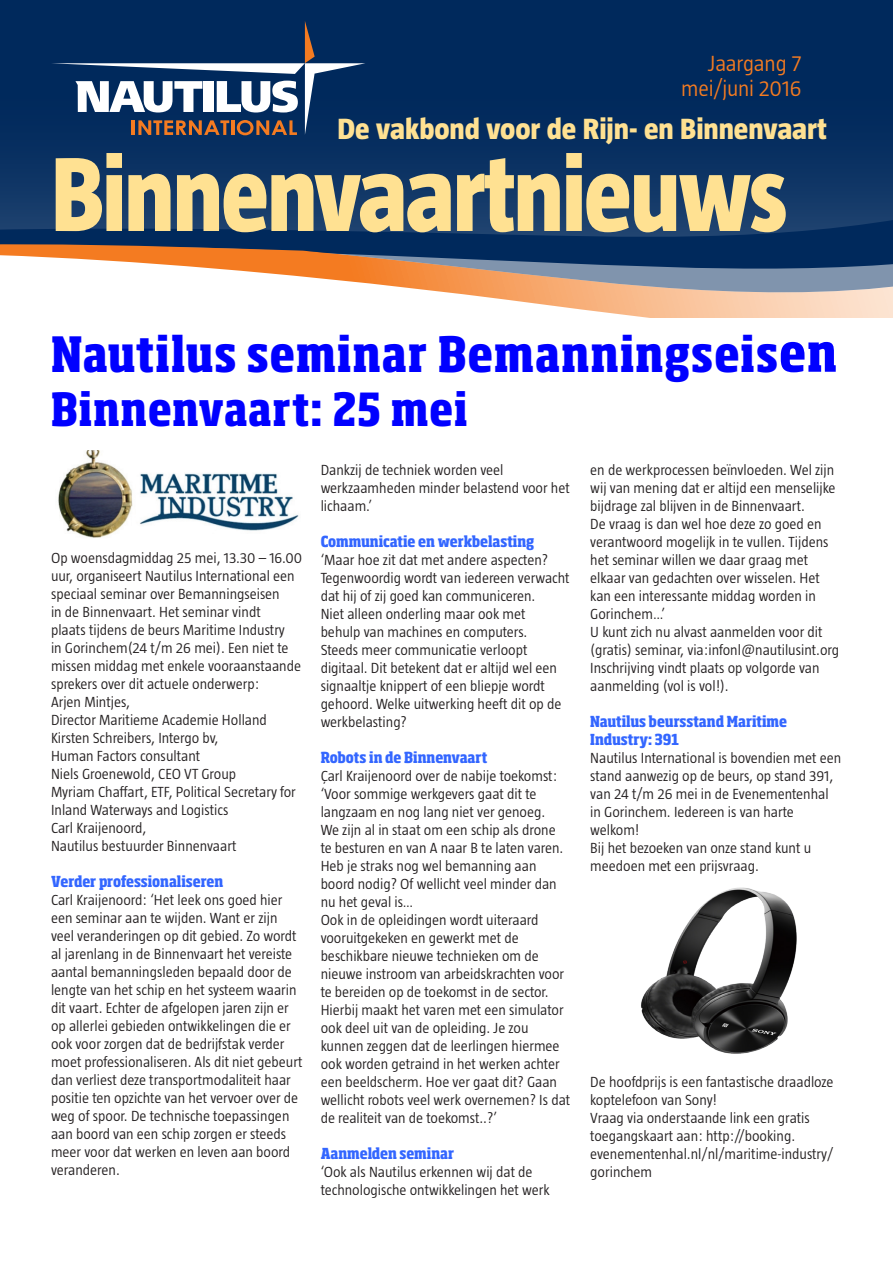
<style>
.page{position:relative;width:893px;height:1263px;background:#fff}
.page>*{position:absolute;margin:0;border:0;box-sizing:border-box;transform-origin:0 0}
.t1{font:800 108px "Taz";letter-spacing:-.02em;color:#ffe192;scale:.92 1}
.inland_nav_headline{font:800 condensed 48px "Soho Pro";letter-spacing:.02em;color:#00f}
.inland_nav_headline-2{font:800 condensed 45px "Soho Pro";letter-spacing:.02em;color:#00f}
.t2{font:800 30px "Taz";color:#ffe192}
.t3{font:300 22.5px "Taz";letter-spacing:-.01em;color:#f47b21}
.t4{font:300 15px/18px "Taz";color:#231f20}
.t5{font:800 condensed 15px/18px "Soho Pro";letter-spacing:-.005em;color:#36f}
.s1{font-size:51px}
</style>
<div class="page">
<svg style="left:0;top:0;width:893px;height:183px;background:#032b5e"></svg>
<svg style="left:0;top:183px;width:893px;height:135px;fill:#193e6b"></svg>
<svg style="left:303px;top:241px;width:590px;height:70px;background:#92898a"></svg>
<svg style="left:51px;top:21px;width:314px;height:114px"></svg>
<img style="left:641px;top:887px;width:156px;height:167px">
<img style="left:58px;top:450px;width:241px;height:88px">
<p class="t3" style="left:708px;top:50px;width:95px">Jaargang 7</p>
<p class="t3" style="left:681px;top:76px;width:122px">mei/juni 2016</p>
<p class="t2" style="left:337px;top:112px;width:491px">De vakbond voor de Rijn- en Binnenvaart</p>
<p class="t1" style="left:51px;top:134px;width:802px">Binnenvaartnieuws</p>
<p class="inland_nav_headline" style="left:51px;top:321px;width:787px">Nautilus seminar Bemanningseis<span class="s1">en</span></p>
<p class="inland_nav_headline-2" style="left:51px;top:378px;width:418px">Binnenvaart: 25 mei</p>
<p class="t4" style="left:51px;top:548px;width:253px">Op woensdagmiddag 25 mei, 13.30 – 16.00 uur, organiseert Nautilus International een speciaal seminar over Bemanningseisen<br>in de Binnenvaart. Het seminar vindt<br>plaats tijdens de beurs Maritime Industry<br>in Gorinchem(24 t/m 26 mei). Een niet te missen middag met enkele vooraanstaande sprekers over dit actuele onderwerp:</p>
<p class="t4" style="left:51px;top:692px;width:217px">Arjen Mintjes,<br>Director Maritieme Academie Holland</p>
<p class="t4" style="left:51px;top:728px;width:169px">Kirsten Schreibers, Intergo bv,</p>
<p class="t4" style="left:51px;top:746px;width:151px">Human Factors consultant</p>
<p class="t4" style="left:51px;top:764px;width:187px">Niels Groenewold, CEO VT Group</p>
<p class="t4" style="left:51px;top:782px;width:246px">Myriam Chaffart, ETF, Political Secretary for<br>Inland Waterways and Logistics</p>
<p class="t4" style="left:51px;top:818px;width:187px">Carl Kraijenoord,<br>Nautilus bestuurder Binnenvaart</p>
<p class="t5" style="left:51px;top:871px;width:174px">Verder professionaliseren</p>
<p class="t4" style="left:51px;top:890px;width:253px">Carl Kraijenoord: ‘Het leek ons goed hier een seminar aan te wijden. Want er zijn veel veranderingen op dit gebied. Zo wordt al jarenlang in de Binnenvaart het vereiste aantal bemanningsleden bepaald door de lengte van het schip en het systeem waarin dit vaart. Echter de afgelopen jaren zijn er op allerlei gebieden ontwikkelingen die er ook voor zorgen dat de bedrijfstak verder moet professionaliseren. Als dit niet gebeurt dan verliest deze transportmodaliteit haar positie ten opzichte van het vervoer over de weg of spoor. De technische toepassingen aan boord van een schip zorgen er steeds meer voor dat werken en leven aan boord veranderen.</p>
<p class="t4" style="left:321px;top:461px;width:251px">Dankzij de techniek worden veel werkzaamheden minder belastend voor het lichaam.’</p>
<p class="t5" style="left:321px;top:532px;width:215px">Communicatie en werkbelasting</p>
<p class="t4" style="left:321px;top:551px;width:250px">‘Maar hoe zit dat met andere aspecten?<br>Tegenwoordig wordt van iedereen verwacht dat hij of zij goed kan communiceren.<br>Niet alleen onderling maar ook met<br>behulp van machines en computers.<br>Steeds meer communicatie verloopt digitaal. Dit betekent dat er altijd wel een signaaltje knippert of een bliepje wordt gehoord. Welke uitwerking heeft dit op de werkbelasting?</p>
<p class="t5" style="left:321px;top:748px;width:168px">Robots in de Binnenvaart</p>
<p class="t4" style="left:321px;top:767px;width:244px">Çarl Kraijenoord over de nabije toekomst: ‘Voor sommige werkgevers gaat dit te langzaam en nog lang niet ver genoeg.<br>We zijn al in staat om een schip als drone te besturen en van A naar B te laten varen.<br>Heb je straks nog wel bemanning aan boord nodig? Of wellicht veel minder dan nu het geval is…</p>
<p class="t4" style="left:321px;top:911px;width:251px">Ook in de opleidingen wordt uiteraard vooruitgekeken en gewerkt met de beschikbare nieuwe technieken om de nieuwe instroom van arbeidskrachten voor te bereiden op de toekomst in de sector.<br>Hierbij maakt het varen met een simulator ook deel uit van de opleiding. Je zou kunnen zeggen dat de leerlingen hiermee ook worden getraind in het werken achter een beeldscherm. Hoe ver gaat dit? Gaan wellicht robots veel werk overnemen? Is dat de realiteit van de toekomst..?’</p>
<p class="t5" style="left:321px;top:1144px;width:135px">Aanmelden seminar</p>
<p class="t4" style="left:321px;top:1163px;width:230px">‘Ook als Nautilus erkennen wij dat de technologische ontwikkelingen het werk</p>
<p class="t4" style="left:590px;top:461px;width:247px">en de werkprocessen beïnvloeden. Wel zijn wij van mening dat er altijd een menselijke bijdrage zal blijven in de Binnenvaart.<br>De vraag is dan wel hoe deze zo goed en verantwoord mogelijk in te vullen. Tijdens het seminar willen we daar graag met elkaar van gedachten over wisselen. Het kan een interessante middag worden in Gorinchem…’</p>
<p class="t4" style="left:590px;top:623px;width:250px">U kunt zich nu alvast aanmelden voor dit (gratis) seminar, via:infonl@nautilusint.org</p>
<p class="t4" style="left:590px;top:659px;width:231px">Inschrijving vindt plaats op volgorde van aanmelding (vol is vol!).</p>
<p class="t5" style="left:590px;top:712px;width:198px">Nautilus beursstand Maritime<br>Industry: 391</p>
<p class="t4" style="left:590px;top:749px;width:252px">Nautilus International is bovendien met een stand aanwezig op de beurs, op stand 391, van 24 t/m 26 mei in de Evenementenhal in Gorinchem. Iedereen is van harte welkom!</p>
<p class="t4" style="left:590px;top:839px;width:222px">Bij het bezoeken van onze stand kunt u meedoen met een prijsvraag.</p>
<p class="t4" style="left:590px;top:1073px;width:245px">De hoofdprijs is een fantastische draadloze koptelefoon van Sony!</p>
<p class="t4" style="left:590px;top:1109px;width:244px">Vraag via onderstaande link een gratis toegangskaart aan: http://booking. evenementenhal.nl/nl/maritime-industry/ gorinchem</p>
</div>
